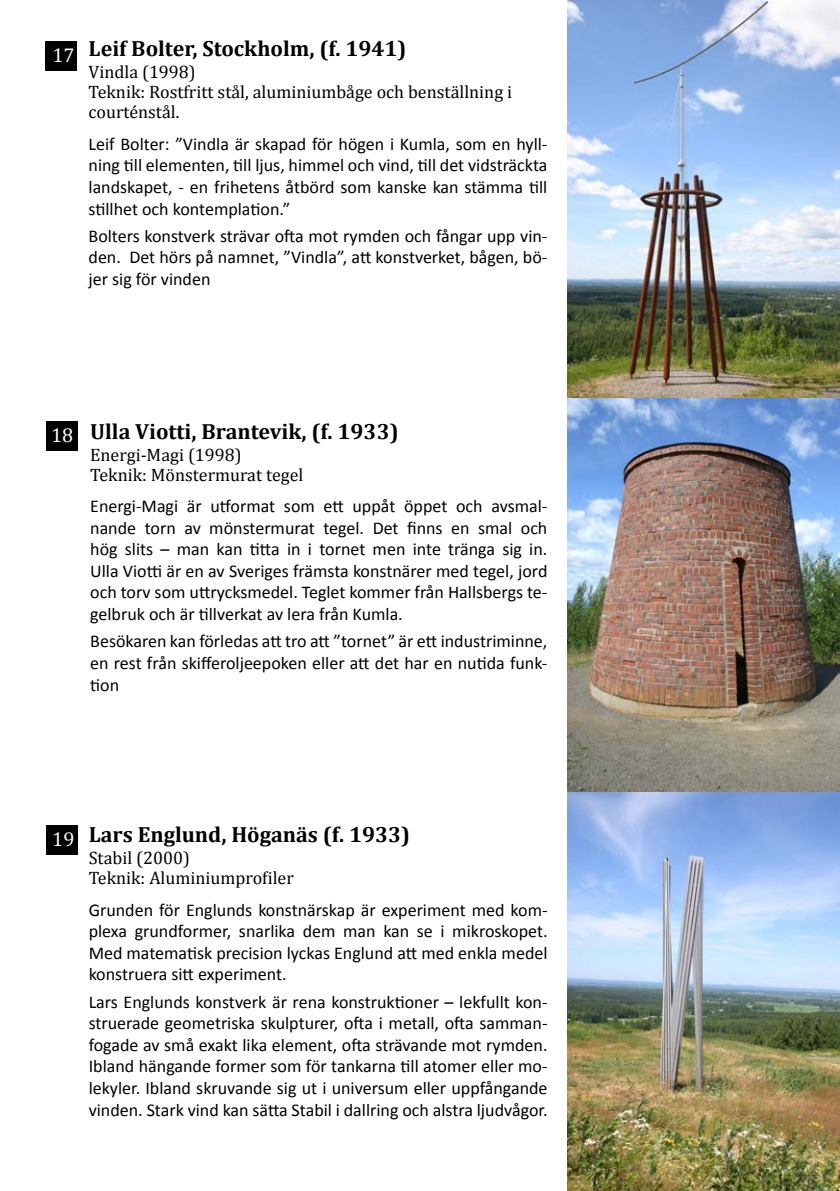
<style>
.page{position:relative;width:840px;height:1191px;background:#fff}
.page>*{position:absolute;margin:0;border:0;box-sizing:border-box;transform-origin:0 0}
.t1{font:700 22px "Cambria";color:#000}
.t2{font:20px "Cambria";color:#fff}
.t3{font:18px/21.6px "Calibri";color:#000;text-align:justify}
.t4{font:18px/20px "Cambria";color:#000}
</style>
<div class="page">
<div style="left:46px;top:825px;width:32px;height:29px;background:#000"></div>
<img style="left:567px;top:791px;width:272px;height:400px">
<img style="left:567px;top:398px;width:272px;height:393px">
<div style="left:45px;top:41px;width:32px;height:30px;background:#000"></div>
<div style="left:46px;top:421px;width:31px;height:30px;background:#000"></div>
<img style="left:567px;top:0;width:272px;height:398px">
<p class="t2" style="left:52px;top:43px;width:24px">17</p>
<p class="t1" style="left:88px;top:33px;width:319px">Leif Bolter, Stockholm, (f. 1941)</p>
<p class="t4" style="left:88px;top:62px;width:425px">Vindla (1998)<br>Teknik: Rostfritt stål, aluminiumbåge och benställning i courténstål.</p>
<p class="t3" style="left:88px;top:133px;width:460px">Leif Bolter: ”Vindla är skapad för högen i Kumla, som en hyll&shy;ning till elementen, till ljus, himmel och vind, till det vidsträckta landskapet, - en frihetens åtbörd som kanske kan stämma till stillhet och kontemplation.”</p>
<p class="t3" style="left:88px;top:225px;width:460px">Bolters konstverk strävar ofta mot rymden och fångar upp vin&shy;den. Det hörs på namnet, ”Vindla”, att konstverket, bågen, bö&shy;jer sig för vinden</p>
<p class="t2" style="left:51px;top:424px;width:24px">18</p>
<p class="t1" style="left:90px;top:416px;width:310px">Ulla Viotti, Brantevik, (f. 1933)</p>
<p class="t4" style="left:90px;top:444px;width:214px">Energi-Magi (1998)<br>Teknik: Mönstermurat tegel</p>
<p class="t3" style="left:90px;top:495px;width:458px">Energi-Magi är utformat som ett uppåt öppet och avsmal&shy;nande torn av mönstermurat tegel. Det finns en smal och hög slits – man kan titta in i tornet men inte tränga sig in.<br>Ulla Viotti är en av Sveriges främsta konstnärer med tegel, jord och torv som uttrycksmedel. Teglet kommer från Hallsbergs te&shy;gelbruk och är tillverkat av lera från Kumla.</p>
<p class="t3" style="left:90px;top:630px;width:458px">Besökaren kan förledas att tro att ”tornet” är ett industriminne, en rest från skifferoljeepoken eller att det har en nutida funk&shy;tion</p>
<p class="t1" style="left:52px;top:819px;width:359px"><sub>19</sub> Lars Englund, Höganäs (f. 1933)</p>
<p class="t4" style="left:89px;top:848px;width:206px">Stabil (2000)<br>Teknik: Aluminiumprofiler</p>
<p class="t3" style="left:89px;top:898px;width:460px">Grunden för Englunds konstnärskap är experiment med kom&shy;plexa grundformer, snarlika dem man kan se i mikroskopet.<br>Med matematisk precision lyckas Englund att med enkla medel konstruera sitt experiment.</p>
<p class="t3" style="left:89px;top:991px;width:460px">Lars Englunds konstverk är rena konstruktioner – lekfullt kon&shy;struerade geometriska skulpturer, ofta i metall, ofta samman&shy;fogade av små exakt lika element, ofta strävande mot rymden.<br>Ibland hängande former som för tankarna till atomer eller mo&shy;lekyler. Ibland skruvande sig ut i universum eller uppfångande vinden. Stark vind kan sätta Stabil i dallring och alstra ljudvågor.</p>
</div>
